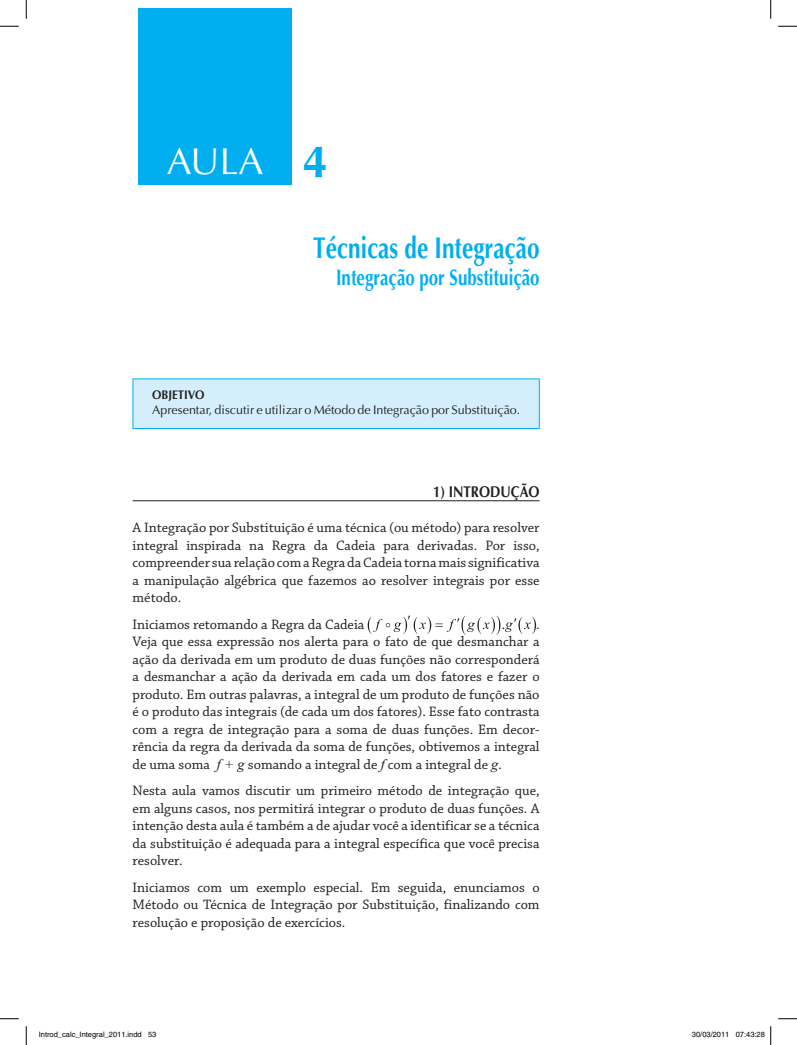
<style>
.page{position:relative;width:797px;height:1045px;background:#fff}
.page>*{position:absolute;margin:0;border:0;box-sizing:border-box;transform-origin:0 0}
.t1{font:37.5px "Optima LT Std";color:#fff}
.t2{font:700 30px "Optima";color:#00aeef;scale:.75 1}
.t3{font:700 22.5px "Optima";color:#00aeef;scale:.75 1}
.t4{font:700 15.62px "Optima";color:#231f20;scale:.85 1}
.t5{font:14.38px/17.5px "Chaparral Pro";color:#231f20;text-align:justify}
.t6{font:12.5px "Optima LT Std";color:#231f20}
.t7{font:700 12.5px "Optima";color:#231f20;scale:.9 1}
.t8{font:7.5px "Helvetica";color:#000}
.s1{font-family:"Optima";font-weight:700;font-size:45px;color:#00aeef}
.s2{font-family:"Times New Roman";font-style:italic}
</style>
<div class="page">
<div style="left:139px;top:9px;width:153px;height:175px;background:#00aeef"></div>
<hr style="left:133px;top:500px;width:406px;height:1px;background:#231f20">
<div style="left:133px;top:379px;width:406px;height:49px;background:#d4effb"></div>
<hr style="left:133px;top:378px;width:406px;height:1px;background:#00aeef">
<hr style="left:133px;top:379px;width:1px;height:49px;background:#00aeef">
<hr style="left:539px;top:379px;width:1px;height:49px;background:#00aeef">
<hr style="left:133px;top:428px;width:406px;height:1px;background:#00aeef">
<svg style="left:367px;top:615px;width:169px;height:20px"></svg>
<svg style="left:0;top:25px;width:19px;height:2px"></svg>
<svg style="left:778px;top:25px;width:19px;height:2px"></svg>
<svg style="left:0;top:1018px;width:19px;height:1px"></svg>
<svg style="left:778px;top:1018px;width:19px;height:1px"></svg>
<svg style="left:25px;top:0;width:2px;height:19px"></svg>
<svg style="left:25px;top:1026px;width:2px;height:19px"></svg>
<svg style="left:770px;top:0;width:1px;height:19px"></svg>
<svg style="left:770px;top:1026px;width:1px;height:19px"></svg>
<h1 class="t1" style="left:167px;top:139px;width:163px">AULA <span class="s1">4</span></h1>
<h2 class="t2" style="left:313px;top:230px;width:303px">Técnicas de Integração</h2>
<h3 class="t3" style="left:336px;top:264px;width:273px">Integração por Substituição</h3>
<p class="t7" style="left:152px;top:388px;width:56px">Objetivo</p>
<p class="t6" style="left:152px;top:403px;width:367px">Apresentar, discutir e utilizar o Método de Integração por Substituição.</p>
<p class="t4" style="left:433px;top:482px;width:36px">1) Introdução</p>
<p class="t5" style="left:133px;top:519px;width:408px">A Integração por Substituição é uma técnica (ou método) para resolver integral inspirada na Regra da Cadeia para derivadas. Por isso, compreender sua relação com a Regra da Cadeia torna mais significativa a manipulação algébrica que fazemos ao resolver integrais por esse método.</p>
<p class="t5" style="left:133px;top:616px;width:233px">Iniciamos retomando a Regra da Cadeia</p>
<p class="t5" style="left:133px;top:616px;width:408px;text-indent:403px">.<br>Veja que essa expressão nos alerta para o fato de que desmanchar a ação da derivada em um produto de duas funções não corresponderá a desmanchar a ação da derivada em cada um dos fatores e fazer o produto. Em outras palavras, a integral de um produto de funções não é o produto das integrais (de cada um dos fatores). Esse fato contrasta com a regra de integração para a soma de duas funções. Em decor&shy;rência da regra da derivada da soma de funções, obtivemos a integral de uma soma <span class="s2">f + g</span> somando a integral de <span class="s2">f</span> com a integral de <span class="s2">g</span>.</p>
<p class="t5" style="left:133px;top:782px;width:408px">Nesta aula vamos discutir um primeiro método de integração que, em alguns casos, nos permitirá integrar o produto de duas funções. A intenção desta aula é também a de ajudar você a identificar se a técnica da substituição é adequada para a integral específica que você precisa resolver.</p>
<p class="t5" style="left:133px;top:879px;width:408px">Iniciamos com um exemplo especial. Em seguida, enunciamos o Método ou Técnica de Integração por Substituição, finalizando com resolução e proposição de exercícios.</p>
<p class="t8" style="left:39px;top:1030px;width:119px">Introd_calc_Integral_2011.indd 53</p>
<p class="t8" style="left:692px;top:1030px;width:74px">30/03/2011 07:43:28</p>
</div>
